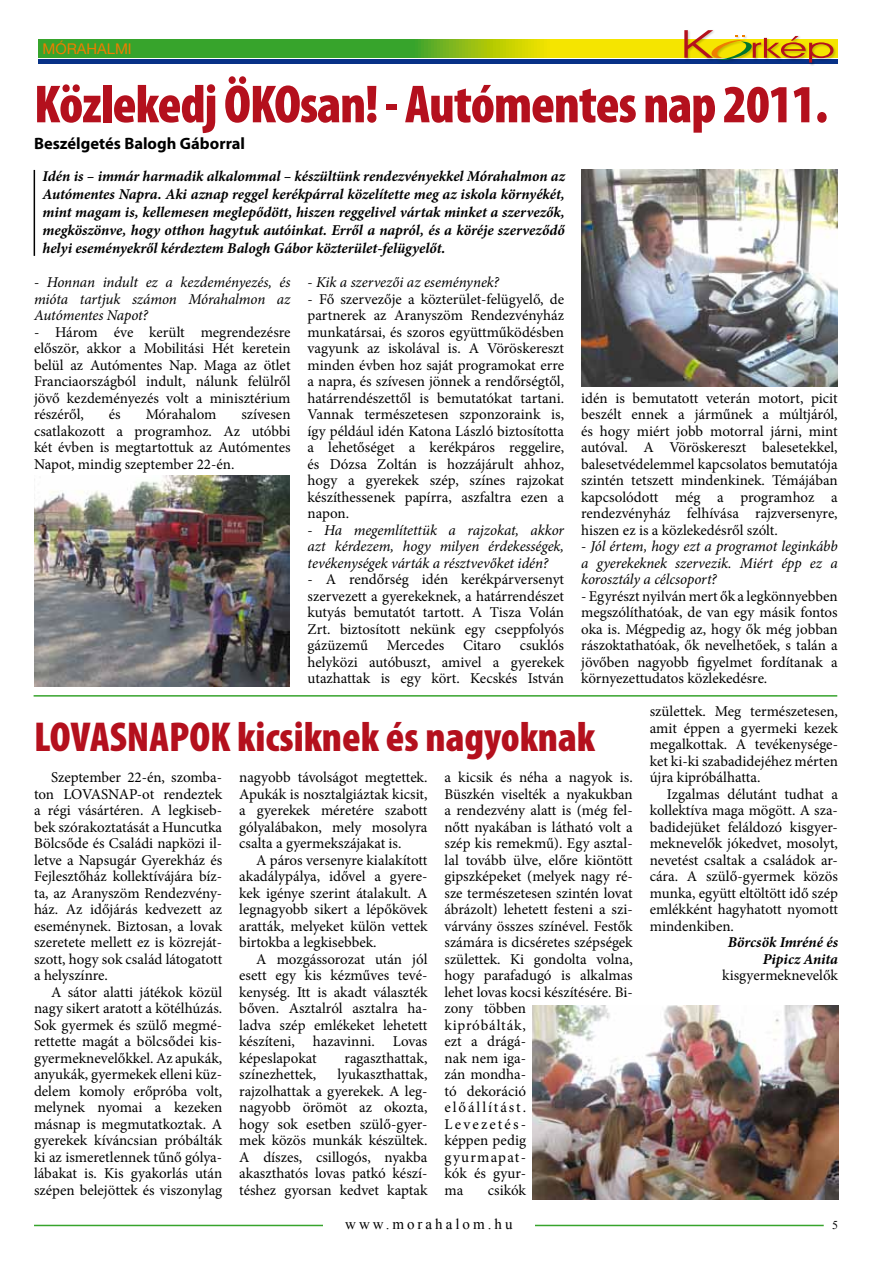
<style>
.page{position:relative;width:893px;height:1263px;background:#fff}
.page>*{position:absolute;margin:0;border:0;box-sizing:border-box;transform-origin:0 0}
.t1{font:900 condensed 54px "Myriad Pro";letter-spacing:-.02em;color:#b4101d}
.t2{font:900 condensed 42px "Myriad Pro";color:#b4101d}
.t3{font:700 16.5px "Myriad Pro";color:#000}
.t4{font:15px/16.5px "Minion Pro";color:#000;text-align:justify}
.t5{font:italic 700 15px/18px "Minion Pro";letter-spacing:-.005em;color:#000;text-align:justify}
.t6{font:italic 15px/16.5px "Minion Pro";letter-spacing:-.005em;color:#000;text-align:justify}
.t7{font:15px "Times New Roman";letter-spacing:.2em;color:#000}
.t8{font:14.85px "Helvetica M";color:#ee7d00}
.t9{font:12px "Times New Roman";color:#000}
</style>
<div class="page">
<svg style="left:38px;top:39px;width:800px;height:18px;background:#75b81c"></svg>
<hr style="left:38px;top:59px;width:800px;height:4px;background:#073187">
<div style="left:684px;top:30px;width:153px;height:36px;background:#000;opacity:.2"></div>
<svg style="left:684px;top:30px;width:149px;height:33px"></svg>
<hr style="left:34px;top:1225px;width:790px;height:1px;background:#37a42c">
<div style="left:323px;top:1218px;width:211px;height:11px;background:#fff"></div>
<hr style="left:34px;top:695px;width:803px;height:2px;background:#37a42c">
<hr style="left:34px;top:170px;width:1px;height:86px;background:#000">
<img style="left:34px;top:475px;width:256px;height:212px">
<img style="left:581px;top:170px;width:257px;height:217px">
<img style="left:532px;top:1006px;width:306px;height:193px">
<p class="t8" style="left:42px;top:40px;width:91px">MÓRAHALM I</p>
<h1 class="t1" style="left:34px;top:74px;width:796px">Közlekedj ÖKOsan! - Autómentes nap 2011.</h1>
<p class="t3" style="left:34px;top:133px;width:212px">Beszélgetés Balogh Gáborral</p>
<p class="t5" style="left:43px;top:167px;width:524px">Idén is – immár harmadik alkalommal – készültünk rendezvényekkel Mórahalmon az Autómentes Napra. Aki aznap reggel kerékpárral közelítette meg az iskola környékét, mint magam is, kellemesen meglepődött, hiszen reggelivel vártak minket a szervezők, megköszönve, hogy otthon hagytuk autóinkat. Erről a napról, és a köréje szerveződő helyi eseményekről kérdeztem Balogh Gábor közterület-felügyelőt.</p>
<p class="t6" style="left:34px;top:274px;width:258px">- Honnan indult ez a kezdeményezés, és mióta tartjuk számon Mórahalmon az Autómentes Napot?</p>
<p class="t4" style="left:34px;top:324px;width:258px">- Három éve került megrendezésre először, akkor a Mobilitási Hét keretein belül az Autómentes Nap. Maga az ötlet Franciaországból indult, nálunk felülről jövő kezdeményezés volt a minisztérium részéről,</p>
<p class="t4" style="left:109px;top:406px;width:13px">és</p>
<p class="t4" style="left:146px;top:406px;width:72px">Mórahalom</p>
<p class="t4" style="left:34px;top:406px;width:258px;text-indent:207px">szívesen csatlakozott a programhoz. Az utóbbi két évben is megtartottuk az Autómentes Napot, mindig szeptember 22-én.</p>
<p class="t6" style="left:308px;top:274px;width:193px">- Kik a szervezői az eseménynek?</p>
<p class="t4" style="left:308px;top:291px;width:258px">- Fő szervezője a közterület-felügyelő, de partnerek az Aranyszöm Rendezvényház munkatársai, és szoros együttműködésben vagyunk az iskolával is. A Vöröskereszt minden évben hoz saját programokat erre a napra, és szívesen jönnek a rendőrségtől, határrendészettől is bemutatókat tartani.<br>Vannak természetesen szponzoraink is, így például idén Katona László biztosította a lehetőséget a kerékpáros reggelire, és Dózsa Zoltán is hozzájárult ahhoz, hogy a gyerekek szép, színes rajzokat készíthessenek papírra, aszfaltra ezen a napon.</p>
<p class="t6" style="left:308px;top:522px;width:258px">- Ha megemlítettük a rajzokat, akkor azt kérdezem, hogy milyen érdekességek, tevékenységek várták a résztvevőket idén?</p>
<p class="t4" style="left:308px;top:571px;width:258px">- A rendőrség idén kerékpárversenyt szervezett a gyerekeknek, a határrendészet kutyás bemutatót tartott. A Tisza Volán Zrt. biztosított nekünk egy cseppfolyós gázüzemű</p>
<p class="t4" style="left:308px;top:637px;width:258px;text-indent:212px">csuklós helyközi autóbuszt, amivel a gyerekek utazhattak is egy kört. Kecskés István</p>
<p class="t4" style="left:387px;top:637px;width:59px">Mercedes</p>
<p class="t4" style="left:463px;top:637px;width:39px">Citaro</p>
<p class="t4" style="left:581px;top:390px;width:258px">idén is bemutatott veterán motort, picit beszélt ennek a járműnek a múltjáról, és hogy miért jobb motorral járni, mint autóval. A Vöröskereszt balesetekkel, balesetvédelemmel kapcsolatos bemutatója szintén tetszett mindenkinek. Témájában kapcsolódott még a programhoz a rendezvényház felhívása rajzversenyre, hiszen ez is a közlekedésről szólt.</p>
<p class="t6" style="left:581px;top:538px;width:258px">- Jól értem, hogy ezt a programot leginkább a gyerekeknek szervezik. Miért épp ez a korosztály a célcsoport?</p>
<p class="t4" style="left:581px;top:588px;width:258px">- Egyrészt nyilván mert ők a legkönnyebben megszólíthatóak, de van egy másik fontos oka is. Mégpedig az, hogy ők még jobban rászoktathatóak, ők nevelhetőek, s talán a jövőben nagyobb figyelmet fordítanak a környezettudatos közlekedésre.</p>
<h2 class="t2" style="left:34px;top:713px;width:563px">LOVASNAPOK kicsiknek és nagyoknak</h2>
<p class="t4" style="left:34px;top:769px;width:190px;text-indent:17px">Szeptember 22-én, szomba&shy;ton LOVASNAP-ot rendeztek a régi vásártéren. A legkiseb&shy;bek szórakoztatását a Huncutka Bölcsőde és Családi napközi il&shy;letve a Napsugár Gyerekház és Fejlesztőház kollektívájára bíz&shy;ta, az Aranyszöm Rendezvény&shy;ház. Az időjárás kedvezett az eseménynek. Biztosan, a lovak szeretete mellett ez is közreját&shy;szott, hogy sok család látogatott a helyszínre.</p>
<p class="t4" style="left:34px;top:984px;width:190px;text-indent:17px">A sátor alatti játékok közül nagy sikert aratott a kötélhúzás.<br>Sok gyermek és szülő megmé&shy;rettette magát a bölcsődei kis&shy;gyermeknevelőkkel. Az apukák, anyukák, gyermekek elleni küz&shy;delem komoly erőpróba volt, melynek nyomai a kezeken másnap is megmutatkoztak. A gyerekek kíváncsian próbálták ki az ismeretlennek tűnő gólya&shy;lábakat is. Kis gyakorlás után szépen belejöttek és viszonylag</p>
<p class="t4" style="left:239px;top:769px;width:190px">nagyobb távolságot megtettek.<br>Apukák is nosztalgiáztak kicsit, a gyerekek méretére szabott gólyalábakon, mely mosolyra csalta a gyermekszájakat is.</p>
<p class="t4" style="left:239px;top:852px;width:190px;text-indent:17px">A páros versenyre kialakított akadálypálya, idővel a gyere&shy;kek igénye szerint átalakult. A legnagyobb sikert a lépőkövek aratták, melyeket külön vettek birtokba a legkisebbek.</p>
<p class="t4" style="left:239px;top:951px;width:190px;text-indent:17px">A mozgássorozat után jól esett egy kis kézműves tevé&shy;kenység. Itt is akadt választék bőven. Asztalról asztalra ha&shy;ladva szép emlékeket lehetett készíteni, hazavinni. Lovas képeslapokat</p>
<p class="t4" style="left:344px;top:1050px;width:84px">ragaszthattak,</p>
<p class="t4" style="left:239px;top:1066px;width:190px;text-indent:98px">lyukaszthattak, rajzolhattak a gyerekek. A leg&shy;nagyobb örömöt az okozta, hogy sok esetben szülő-gyer&shy;mek közös munkák készültek.<br>A díszes, csillogós, nyakba akaszthatós lovas patkó készí&shy;téshez gyorsan kedvet kaptak</p>
<p class="t4" style="left:239px;top:1066px;width:79px">színezhettek,</p>
<p class="t4" style="left:444px;top:769px;width:190px;text-align:left">a kicsik és néha a nagyok is.<br>Büszkén viselték a nyakukban a rendezvény alatt is (még fel&shy;nőtt nyakában is látható volt a szép kis remekmű). Egy asztal&shy;lal tovább ülve, előre kiöntött gipszképeket (melyek nagy ré&shy;sze természetesen szintén lovat ábrázolt) lehetett festeni a szi&shy;várvány összes színével. Festők számára is dicséretes szépségek születtek. Ki gondolta volna, hogy parafadugó is alkalmas lehet lovas kocsi készítésére. Bi&shy;zony többen<br>kipróbálták,<br>ezt a drágá-<br>nak nem iga-<br>zán mondha-<br>tó dekoráció<br>előállítást.<br>Levezetés-<br>képpen pedig<br>gyurmapat-<br>kók és gyur-<br>ma</p>
<p class="t4" style="left:488px;top:1182px;width:40px">csikók</p>
<p class="t4" style="left:650px;top:703px;width:190px">születtek. Meg természetesen, amit éppen a gyermeki kezek megalkottak. A tevékenysége&shy;ket ki-ki szabadidejéhez mérten újra kipróbálhatta.</p>
<p class="t4" style="left:650px;top:786px;width:190px;text-indent:17px">Izgalmas délutánt tudhat a kollektíva maga mögött. A sza&shy;badidejüket feláldozó kisgyer&shy;meknevelők jókedvet, mosolyt, nevetést csaltak a családok ar&shy;cára. A szülő-gyermek közös munka, együtt eltöltött idő szép emlékként hagyhatott nyomott mindenkiben.</p>
<p class="t5" style="left:728px;top:934px;width:112px;line-height:16.5px;text-align:right">Börcsök Imréné és<br>Pipicz Anita</p>
<p class="t4" style="left:722px;top:967px;width:117px">kisgyermeknevelők</p>
<p class="t7" style="left:345px;top:1214px;width:169px">www.morahalom.hu</p>
<p class="t9" style="left:832px;top:1216px;width:7px">5</p>
</div>
